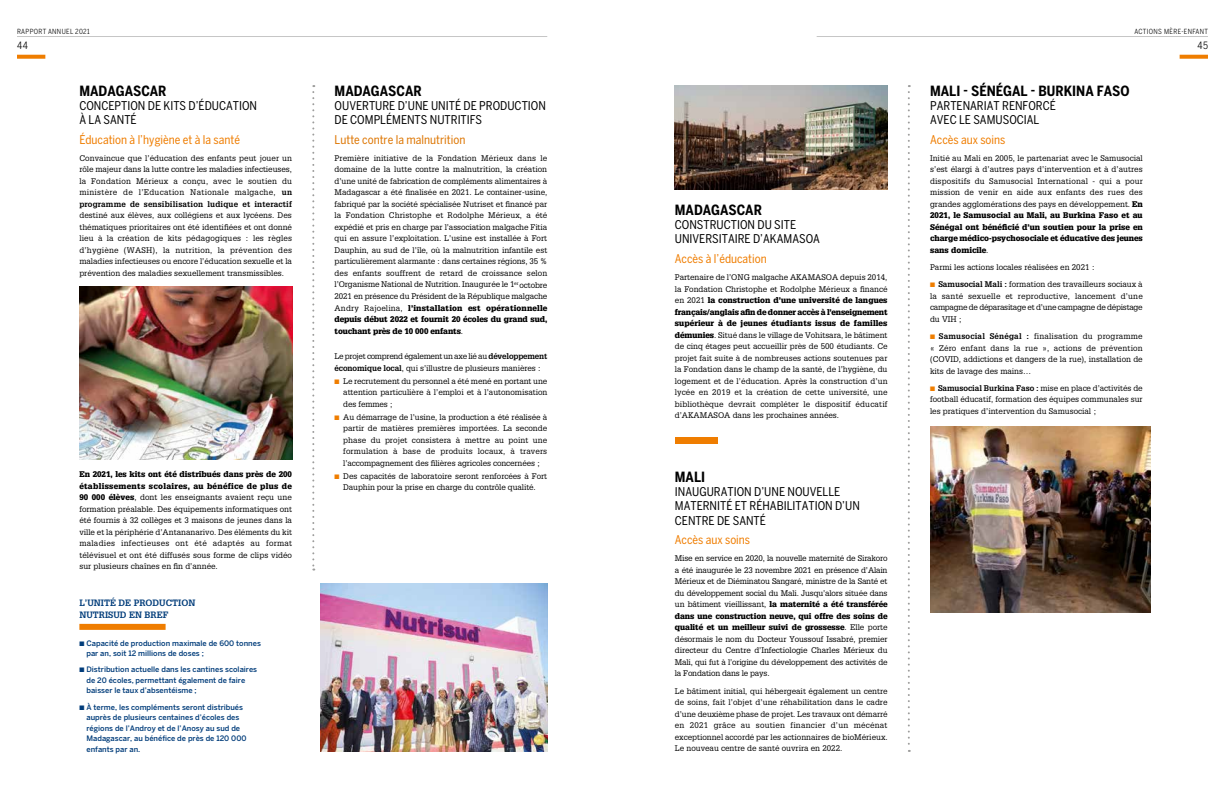
<style>
.page{position:relative;width:1225px;height:794px;background:#fff}
.page>*{position:absolute;margin:0;border:0;box-sizing:border-box;transform-origin:0 0}
.t1{font:700 14px "Benton Sans Condensed";color:#000}
.t2{font:12px/14px "Benton Sans Condensed";color:#000}
.t3{font:12px "Benton Sans Condensed";color:#ef7d00}
.t4{font:12px "Benton Sans Condensed";color:#dd7500}
.t5{font:10px "Benton Sans Condensed";color:#000}
.t6{font:700 9px/12px "Glypha LT Std";color:#003c7a}
.t7{font:8px/11.5px "Glypha LT Std";color:#000;text-align:justify}
.t8{font:8px/11.5px "Glypha LT Std";letter-spacing:-.03em;color:#000}
.t9{font:500 7.5px/10.5px "Benton Sans";color:#003c7a}
.t10{font:7px "Benton Sans Condensed";letter-spacing:.05em;color:#000}
.s1{font-weight:700}
.s2{font-weight:900}
.s3{color:#ef7d00}
</style>
<div class="page">
<hr style="left:816px;top:36px;width:392px;height:1px;background:#c6c6c6">
<svg style="left:1179px;top:55px;width:29px;height:4px"></svg>
<hr style="left:17px;top:36px;width:530px;height:1px;background:#c6c6c6">
<svg style="left:17px;top:55px;width:28px;height:4px"></svg>
<div style="left:675px;top:437px;width:42px;height:7px;background:#ef7d00"></div>
<img style="left:79px;top:287px;width:213px;height:172px">
<img style="left:320px;top:583px;width:227px;height:168px">
<img style="left:675px;top:85px;width:212px;height:105px">
<div style="left:79px;top:624px;width:87px;height:6px;background:#ef7d00"></div>
<svg style="left:312px;top:85px;width:2px;height:485px"></svg>
<svg style="left:908px;top:85px;width:2px;height:667px"></svg>
<img style="left:930px;top:426px;width:220px;height:186px">
<p class="t10" style="left:17px;top:27px;width:74px">RAPPORT ANNUEL 2021</p>
<p class="t10" style="left:1134px;top:27px;width:75px">ACTIONS MÈRE-ENFANT</p>
<p class="t5" style="left:17px;top:39px;width:12px">44</p>
<p class="t5" style="left:1197px;top:39px;width:12px">45</p>
<h1 class="t1" style="left:79px;top:82px;width:89px">MADAGASCAR</h1>
<h2 class="t2" style="left:79px;top:99px;width:179px">CONCEPTION DE KITS D’ÉDUCATION<br>À LA SANTÉ</h2>
<h2 class="t3" style="left:79px;top:132px;width:162px">Éducation à l’hygiène et à la santé</h2>
<p class="t7" style="left:79px;top:152px;width:214px">Convaincue que l’éducation des enfants peut jouer un rôle majeur dans la lutte contre les maladies infectieuses, la Fondation Mérieux a conçu, avec le soutien du ministère de l’Education Nationale malgache, <span class="s1">un programme de sensibilisation ludique et interactif</span></p>
<p class="t7" style="left:79px;top:210px;width:214px">destiné aux élèves, aux collégiens et aux lycéens. Des thématiques prioritaires ont été identifiées et ont donné lieu à la création de kits pédagogiques : les règles d’hygiène (WASH), la nutrition, la prévention des maladies infectieuses ou encore l’éducation sexuelle et la prévention des maladies sexuellement transmissibles.</p>
<p class="t7" style="left:79px;top:468px;width:214px"><span class="s2">En 2021, les kits ont été distribués dans près de 200 établissements scolaires, au bénéfice de plus de 90 000 élèves</span>, dont les enseignants avaient reçu une formation préalable. Des équipements informatiques ont été fournis à 32 collèges et 3 maisons de jeunes dans la ville et la périphérie d’Antananarivo. Des éléments du kit maladies infectieuses ont été adaptés au format télévisuel et ont été diffusés sous forme de clips vidéo sur plusieurs chaînes en fin d’année.</p>
<p class="t6" style="left:79px;top:597px;width:118px">L’UNITÉ DE PRODUCTION<br>NUTRISUD EN BREF</p>
<p class="t9" style="left:86px;top:638px;width:176px;text-indent:-7px">■ Capacité de production maximale de 600 tonnes par an, soit 12 millions de doses ;</p>
<p class="t9" style="left:86px;top:664px;width:172px;text-indent:-7px">■ Distribution actuelle dans les cantines scolaires de 20 écoles, permettant également de faire baisser le taux d’absentéisme ;</p>
<p class="t9" style="left:86px;top:701px;width:161px;text-indent:-7px">■ À terme, les compléments seront distribués auprès de plusieurs centaines d’écoles des régions de l’Androy et de l’Anosy au sud de Madagascar, au bénéfice de près de 120 000 enfants par an.</p>
<h1 class="t1" style="left:334px;top:82px;width:89px">MADAGASCAR</h1>
<h2 class="t2" style="left:334px;top:99px;width:213px">OUVERTURE D’UNE UNITÉ DE PRODUCTION<br>DE COMPLÉMENTS NUTRITIFS</h2>
<h2 class="t4" style="left:334px;top:132px;width:132px">Lutte contre la malnutrition</h2>
<p class="t7" style="left:334px;top:152px;width:214px">Première initiative de la Fondation Mérieux dans le domaine de la lutte contre la malnutrition, la création d’une unité de fabrication de compléments alimentaires à Madagascar a été finalisée en 2021. Le container-usine, fabriqué par la société spécialisée Nutriset et financé par la Fondation Christophe et Rodolphe Mérieux, a été expédié et pris en charge par l’association malgache Fitia qui en assure l’exploitation. L’usine est installée à Fort Dauphin, au sud de l’île, où la malnutrition infantile est particulièrement alarmante : dans certaines régions, 35 % des enfants souffrent de retard de croissance selon l’Organisme National de Nutrition. Inaugurée le 1<sup>er</sup> octobre 2021 en présence du Président de la République malgache Andry Rajoelina, <span class="s2">l’installation est opérationnelle depuis début 2022 et fournit 20 écoles du grand sud, touchant près de 10 000 enfants</span>.</p>
<p class="t8" style="left:334px;top:350px;width:214px">Le projet comprend également un axe lié au <span class="s1">développement économique local</span>, qui s’illustre de plusieurs manières :</p>
<p class="t7" style="left:343px;top:375px;width:206px;text-indent:-9px"><span class="s3">■</span> Le recrutement du personnel a été mené en portant une attention particulière à l’emploi et à l’autonomisation des femmes ;</p>
<p class="t7" style="left:343px;top:411px;width:206px;text-indent:-9px"><span class="s3">■</span> Au démarrage de l’usine, la production a été réalisée à partir de matières premières importées. La seconde phase du projet consistera à mettre au point une formulation à base de produits locaux, à travers l’accompagnement des filières agricoles concernées ;</p>
<p class="t7" style="left:334px;top:470px;width:214px;text-align:center"><span class="s3">■</span> Des capacités de laboratoire seront renforcées à Fort<br>Dauphin pour la prise en charge du contrôle qualité.</p>
<h1 class="t1" style="left:675px;top:201px;width:89px">MADAGASCAR</h1>
<h2 class="t2" style="left:675px;top:218px;width:147px">CONSTRUCTION DU SITE<br>UNIVERSITAIRE D’AKAMASOA</h2>
<h2 class="t3" style="left:675px;top:251px;width:93px">Accès à l’éducation</h2>
<p class="t7" style="left:675px;top:271px;width:214px">Partenaire de l’ONG malgache AKAMASOA depuis 2014, la Fondation Christophe et Rodolphe Mérieux a financé en 2021 <span class="s2">la construction d’une université de langues français/anglais afin de donner accès à l’enseignement supérieur à de jeunes étudiants issus de familles démunies</span>. Situé dans le village de Vohitsara, le bâtiment de cinq étages peut accueillir près de 500 étudiants. Ce projet fait suite à de nombreuses actions soutenues par la Fondation dans le champ de la santé, de l’hygiène, du logement et de l’éducation. Après la construction d’un lycée en 2019 et la création de cette université, une bibliothèque devrait compléter le dispositif éducatif d’AKAMASOA dans les prochaines années.</p>
<h1 class="t1" style="left:675px;top:468px;width:32px">MALI</h1>
<h2 class="t2" style="left:675px;top:485px;width:186px">INAUGURATION D’UNE NOUVELLE<br>MATERNITÉ ET RÉHABILITATION D’UN<br>CENTRE DE SANTÉ</h2>
<h2 class="t3" style="left:675px;top:532px;width:77px">Accès aux soins</h2>
<p class="t7" style="left:675px;top:552px;width:214px">Mise en service en 2020, la nouvelle maternité de Sirakoro a été inaugurée le 23 novembre 2021 en présence d’Alain Mérieux et de Diéminatou Sangaré, ministre de la Santé et du développement social du Mali. Jusqu’alors située dans un bâtiment vieillissant, <span class="s2">la maternité a été transférée dans une construction neuve, qui offre des soins de qualité et un meilleur suivi de grossesse</span>. Elle porte désormais le nom du Docteur Youssouf Issabré, premier directeur du Centre d’Infectiologie Charles Mérieux du Mali, qui fut à l’origine du développement des activités de la Fondation dans le pays.</p>
<p class="t7" style="left:675px;top:685px;width:214px">Le bâtiment initial, qui hébergeait également un centre de soins, fait l’objet d’une réhabilitation dans le cadre d’une deuxième phase de projet. Les travaux ont démarré en 2021 grâce au soutien financier d’un mécénat exceptionnel accordé par les actionnaires de bioMérieux.<br>Le nouveau centre de santé ouvrira en 2022.</p>
<h1 class="t1" style="left:930px;top:82px;width:201px">MALI - SÉNÉGAL - BURKINA FASO</h1>
<h2 class="t2" style="left:930px;top:99px;width:127px">PARTENARIAT RENFORCÉ<br>AVEC LE SAMUSOCIAL</h2>
<h2 class="t3" style="left:930px;top:132px;width:77px">Accès aux soins</h2>
<p class="t7" style="left:930px;top:152px;width:214px">Initié au Mali en 2005, le partenariat avec le Samusocial s’est élargi à d’autres pays d’intervention et à d’autres dispositifs du Samusocial International - qui a pour mission de venir en aide aux enfants des rues des grandes agglomérations des pays en développement. <span class="s2">En 2021, le Samusocial au Mali, au Burkina Faso et au Sénégal ont bénéficié d’un soutien pour la prise en charge médico-psychosociale et éducative des jeunes sans domicile</span>.</p>
<p class="t7" style="left:930px;top:261px;width:166px">Parmi les actions locales réalisées en 2021 :</p>
<p class="t7" style="left:930px;top:278px;width:214px"><span class="s3">■</span> <span class="s1">Samusocial Mali :</span> formation des travailleurs sociaux à la santé sexuelle et reproductive, lancement d’une campagne de déparasitage et d’une campagne de dépistage du VIH ;</p>
<p class="t7" style="left:930px;top:330px;width:214px"><span class="s3">■</span> <span class="s1">Samusocial Sénégal :</span> finalisation du programme « Zéro enfant dans la rue », actions de prévention (COVID, addictions et dangers de la rue), installation de kits de lavage des mains…</p>
<p class="t7" style="left:930px;top:382px;width:214px"><span class="s3">■</span> <span class="s1">Samusocial Burkina Faso :</span> mise en place d’activités de football éducatif, formation des équipes communales sur les pratiques d’intervention du Samusocial ;</p>
</div>
